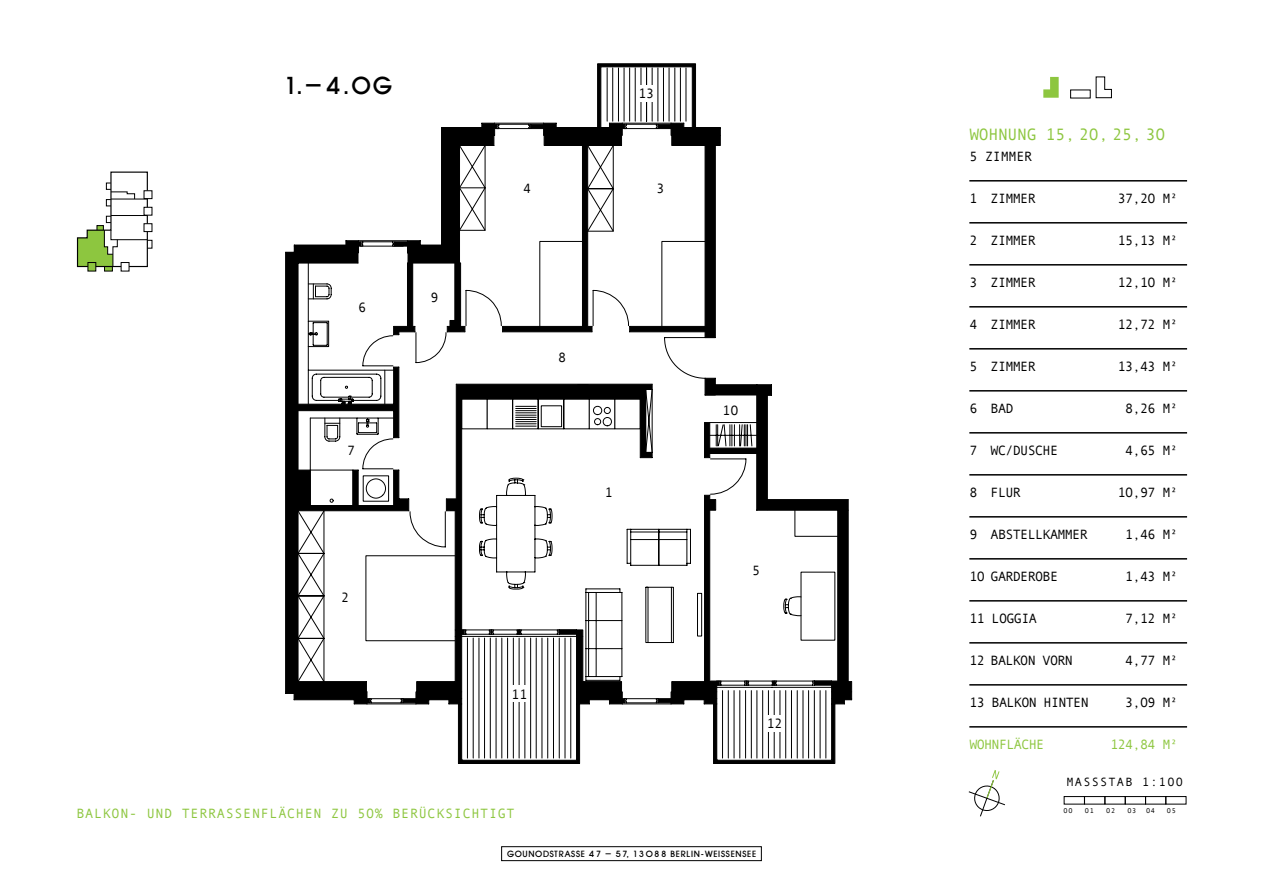
<style>
.page{position:relative;width:1263px;height:893px;background:#fff}
.page>*{position:absolute;margin:0;border:0;box-sizing:border-box;transform-origin:0 0}
.t1{font:500 22.5px "Auxin";color:#000}
.t2{font:16.5px "Andale Mono";letter-spacing:-.02em;color:#8dc63f}
.t3{font:13.5px "Andale Mono";letter-spacing:-.05em;color:#000}
.t4{font:13.5px "Andale Mono";letter-spacing:.05em;color:#8dc63f}
.t5{font:13.5px "Andale Mono";letter-spacing:-.05em;color:#8dc63f}
.t6{font:12px "Andale Mono";letter-spacing:.1em;color:#000}
.t7{font:500 8.25px "Auxin";letter-spacing:.12em;color:#000}
.t8{font:6.9px "Andale Mono";letter-spacing:.1em;color:#000}
</style>
<div class="page">
<div style="left:501px;top:846px;width:261px;height:15px;border:1px solid #000"></div>
<hr style="left:285px;top:252px;width:1px;height:441px;background:#000">
<svg style="left:345px;top:63px;width:507px;height:701px"></svg>
<svg style="left:286px;top:241px;width:123px;height:463px"></svg>
<svg style="left:1043px;top:77px;width:16px;height:21px"></svg>
<svg style="left:1095px;top:76px;width:17px;height:22px"></svg>
<div style="left:1064px;top:796px;width:21px;height:8px;border:1px solid #000"></div>
<div style="left:1084px;top:796px;width:21px;height:8px;border:1px solid #000"></div>
<div style="left:1104px;top:796px;width:21px;height:8px;border:1px solid #000"></div>
<div style="left:1125px;top:796px;width:21px;height:8px;border:1px solid #000"></div>
<div style="left:1145px;top:796px;width:21px;height:8px;border:1px solid #000"></div>
<div style="left:1165px;top:796px;width:21px;height:8px;border:1px solid #000"></div>
<svg style="left:968px;top:770px;width:37px;height:47px"></svg>
<hr style="left:969px;top:180px;width:218px;height:2px;background:#000">
<hr style="left:969px;top:222px;width:218px;height:2px;background:#000">
<hr style="left:969px;top:264px;width:218px;height:2px;background:#000">
<hr style="left:969px;top:306px;width:218px;height:2px;background:#000">
<hr style="left:969px;top:348px;width:218px;height:2px;background:#000">
<hr style="left:969px;top:390px;width:218px;height:2px;background:#000">
<hr style="left:969px;top:432px;width:218px;height:2px;background:#000">
<hr style="left:969px;top:474px;width:218px;height:2px;background:#000">
<hr style="left:969px;top:516px;width:218px;height:2px;background:#000">
<hr style="left:969px;top:558px;width:218px;height:2px;background:#000">
<hr style="left:969px;top:600px;width:218px;height:2px;background:#000">
<hr style="left:969px;top:642px;width:218px;height:2px;background:#000">
<hr style="left:969px;top:684px;width:218px;height:2px;background:#000">
<hr style="left:969px;top:726px;width:218px;height:2px;background:#000">
<div style="left:147px;top:240px;width:5px;height:8px;border:1px solid #000"></div>
<div style="left:144px;top:223px;width:8px;height:9px;border:1px solid #000"></div>
<div style="left:144px;top:207px;width:8px;height:8px;border:1px solid #000"></div>
<div style="left:144px;top:190px;width:8px;height:9px;border:1px solid #000"></div>
<svg style="left:77px;top:171px;width:71px;height:100px"></svg>
<div style="left:640px;top:86px;width:17px;height:16px;background:#fff"></div>
<div style="left:509px;top:686px;width:20px;height:16px;background:#fff"></div>
<div style="left:765px;top:715px;width:20px;height:16px;background:#fff"></div>
<h1 class="t1" style="left:282px;top:71px;width:111px">1.–4.OG</h1>
<p class="t3" style="left:638px;top:85px;width:17px">13</p>
<p class="t3" style="left:523px;top:180px;width:10px">4</p>
<p class="t3" style="left:656px;top:180px;width:10px">3</p>
<p class="t3" style="left:358px;top:299px;width:10px">6</p>
<p class="t3" style="left:347px;top:441px;width:10px">7</p>
<p class="t3" style="left:341px;top:588px;width:10px">2</p>
<p class="t3" style="left:430px;top:288px;width:10px">9</p>
<p class="t3" style="left:558px;top:349px;width:10px">8</p>
<p class="t3" style="left:605px;top:483px;width:10px">1</p>
<p class="t3" style="left:723px;top:401px;width:16px">1O</p>
<p class="t3" style="left:752px;top:562px;width:10px">5</p>
<p class="t3" style="left:511px;top:685px;width:17px">11</p>
<p class="t3" style="left:767px;top:714px;width:17px">12</p>
<p class="t4" style="left:77px;top:804px;width:440px">BALKON- UND TERRASSENF LÄCHEN ZU 5O% BERÜCKSICHTIGT</p>
<p class="t7" style="left:507px;top:848px;width:250px">GOUNODSTRASSE 47 – 57, 13O88 BERLIN-WEISSENSEE</p>
<p class="t2" style="left:969px;top:123px;width:198px">WOHNUNG 15, 2O, 25, 3O</p>
<p class="t3" style="left:969px;top:147px;width:63px">5 ZIMMER</p>
<p class="t3" style="left:969px;top:189px;width:63px">1 ZIMMER</p>
<p class="t3" style="left:1118px;top:189px;width:62px">37,2O M²</p>
<p class="t3" style="left:969px;top:231px;width:63px">2 ZIMMER</p>
<p class="t3" style="left:1118px;top:231px;width:62px">15,13 M²</p>
<p class="t3" style="left:969px;top:273px;width:63px">3 ZIMMER</p>
<p class="t3" style="left:1118px;top:273px;width:62px">12,1O M²</p>
<p class="t3" style="left:969px;top:315px;width:63px">4 ZIMMER</p>
<p class="t3" style="left:1118px;top:315px;width:62px">12,72 M²</p>
<p class="t3" style="left:969px;top:357px;width:63px">5 ZIMMER</p>
<p class="t3" style="left:1118px;top:357px;width:62px">13,43 M²</p>
<p class="t3" style="left:969px;top:399px;width:46px">6 BAD</p>
<p class="t3" style="left:1125px;top:399px;width:54px">8,26 M²</p>
<p class="t3" style="left:969px;top:441px;width:90px">7 WC/DUSCHE</p>
<p class="t3" style="left:1125px;top:441px;width:54px">4,65 M²</p>
<p class="t3" style="left:969px;top:483px;width:48px">8 FLUR</p>
<p class="t3" style="left:1118px;top:483px;width:62px">1O,97 M²</p>
<p class="t3" style="left:969px;top:525px;width:18px">9 AB</p>
<p class="t3" style="left:1005px;top:525px;width:79px">STELLKAMMER</p>
<p class="t3" style="left:1125px;top:525px;width:54px">1,46 M²</p>
<p class="t3" style="left:969px;top:567px;width:90px">1O GARDEROB E</p>
<p class="t3" style="left:1125px;top:567px;width:54px">1,43 M²</p>
<p class="t3" style="left:969px;top:609px;width:69px">11 LOGG IA</p>
<p class="t3" style="left:1125px;top:609px;width:54px">7,12 M²</p>
<p class="t3" style="left:969px;top:651px;width:37px">12 BALKON</p>
<p class="t3" style="left:1042px;top:651px;width:32px">VORN</p>
<p class="t3" style="left:1125px;top:651px;width:54px">4,77 M²</p>
<p class="t3" style="left:969px;top:693px;width:38px">13 BALKON</p>
<p class="t3" style="left:1043px;top:693px;width:47px">H INTEN</p>
<p class="t3" style="left:1125px;top:693px;width:54px">3,O9 M²</p>
<p class="t5" style="left:969px;top:735px;width:76px">WOHNF LÄCHE</p>
<p class="t4" style="left:1110px;top:735px;width:69px">124,84 M²</p>
<p class="t6" style="left:1066px;top:774px;width:109px">MASS STAB 1:1OO</p>
<p class="t8" style="left:1064px;top:806px;width:11px">OO</p>
<p class="t8" style="left:1085px;top:806px;width:11px">O1</p>
<p class="t8" style="left:1106px;top:806px;width:11px">O2</p>
<p class="t8" style="left:1127px;top:806px;width:11px">O3</p>
<p class="t8" style="left:1146px;top:806px;width:11px">O4</p>
<p class="t8" style="left:1167px;top:806px;width:11px">O5</p>
</div>
